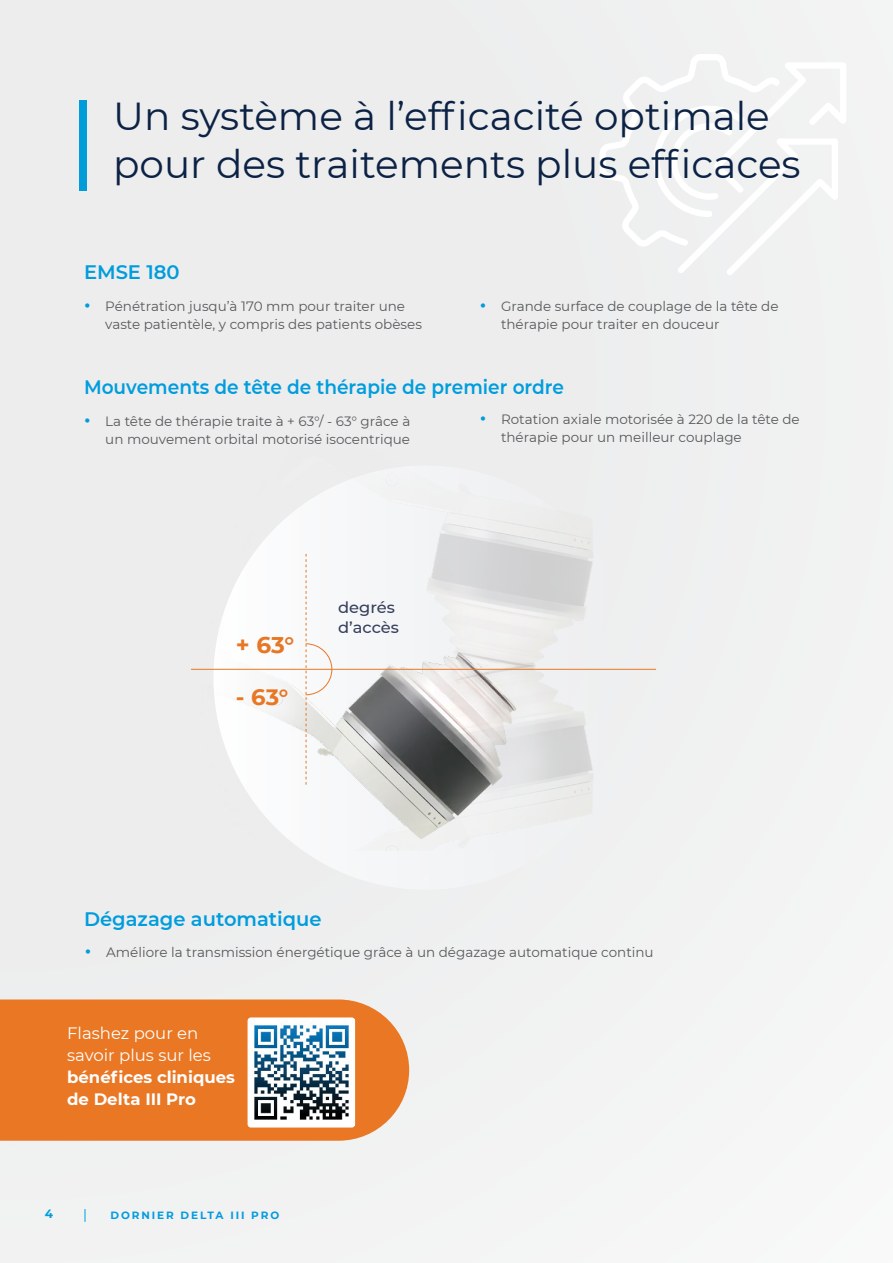
<style>
.page{position:relative;width:893px;height:1263px;background:#eeeeef}
.page>*{position:absolute;margin:0;border:0;box-sizing:border-box;transform-origin:0 0}
.t1{font:39px/48px "Montserrat";color:#0c2244}
.t2{font:700 22.65px "Montserrat";color:#e77724}
.t3{font:700 22.2px "Montserrat";color:#e77724}
.t4{font:600 19.5px "Montserrat";color:#009ddd;scale:.95 1}
.t5{font:600 19.5px "Montserrat";color:#009ddd}
.t6{font:700 16.5px/22.2px "Montserrat";color:#fff}
.t7{font:16.5px/22.2px "Montserrat";color:#fff}
.t8{font:500 15.9px/19.8px "Montserrat";color:#363f5b}
.t9{font:13.5px/18px "Montserrat";color:#58595b}
.t10{font:700 12px "Montserrat";color:#009cdf}
.t11{font:700 10.5px "Montserrat";letter-spacing:.18em;color:#009cdf}
.s1{font-weight:600;font-size:19.5px;color:#009dd9}
</style>
<div class="page">
<svg style="left:0;top:999px;width:409px;height:142px;background:#e97d2f"></svg>
<div style="left:248px;top:1017px;width:107px;height:110px;background:#fff;border-radius:3px"></div>
<img style="left:248px;top:1019px;width:102px;height:101px">
<div style="left:213px;top:465px;width:425px;height:425px;background:#f1f2f4;border-radius:50%"></div>
<svg style="left:600px;top:54px;width:246px;height:221px"></svg>
<img style="left:201px;top:510px;width:407px;height:340px">
<hr style="left:191px;top:669px;width:465px;height:1px;background:#e77724">
<svg style="left:305px;top:554px;width:27px;height:231px"></svg>
<div style="left:79px;top:101px;width:7px;height:90px;background:#009dd9"></div>
<svg style="left:85px;top:1209px;width:1px;height:13px"></svg>
<h1 class="t1" style="left:113px;top:91px;width:689px">Un système à l’efficacité optimale pour des traitements plus efficaces</h1>
<h3 class="t5" style="left:84px;top:258px;width:97px">EMSE 180</h3>
<p class="t9" style="left:105px;top:297px;width:318px;text-indent:-21px"><span class="s1">•</span> Pénétration jusqu’à 170 mm pour traiter une vaste patientèle, y compris des patients obèses</p>
<p class="t9" style="left:501px;top:297px;width:279px;text-indent:-21px"><span class="s1">•</span> Grande surface de couplage de la tête de thérapie pour traiter en douceur</p>
<h3 class="t4" style="left:84px;top:373px;width:507px">Mouvements de tête de thérapie de premier ordre</h3>
<p class="t9" style="left:84px;top:411px;width:328px;text-align:right"><span class="s1">•</span> La tête de thérapie traite à + 63°/ - 63° grâce à un mouvement orbital motorisé isocentrique</p>
<h2 class="t2" style="left:236px;top:628px;width:60px">+ 63°</h2>
<h3 class="t3" style="left:236px;top:681px;width:54px">- 63°</h3>
<p class="t8" style="left:338px;top:597px;width:62px">degrés d’accès</p>
<p class="t9" style="left:501px;top:410px;width:300px;text-indent:-21px"><span class="s1">•</span> Rotation axiale motorisée à 220 de la tête de thérapie pour un meilleur couplage</p>
<h3 class="t5" style="left:84px;top:905px;width:239px">Dégazage automatique</h3>
<p class="t9" style="left:85px;top:943px;width:570px"><span class="s1">•</span> Améliore la transmission énergétique grâce à un dégazage automatique continu</p>
<p class="t7" style="left:67px;top:1021px;width:145px">Flashez pour en savoir plus sur les</p>
<p class="t6" style="left:67px;top:1065px;width:169px">bénéfices cliniques de Delta III Pro</p>
<p class="t10" style="left:45px;top:1205px;width:10px">4</p>
<p class="t11" style="left:111px;top:1207px;width:170px">DORNIER DELTA III PRO</p>
</div>
